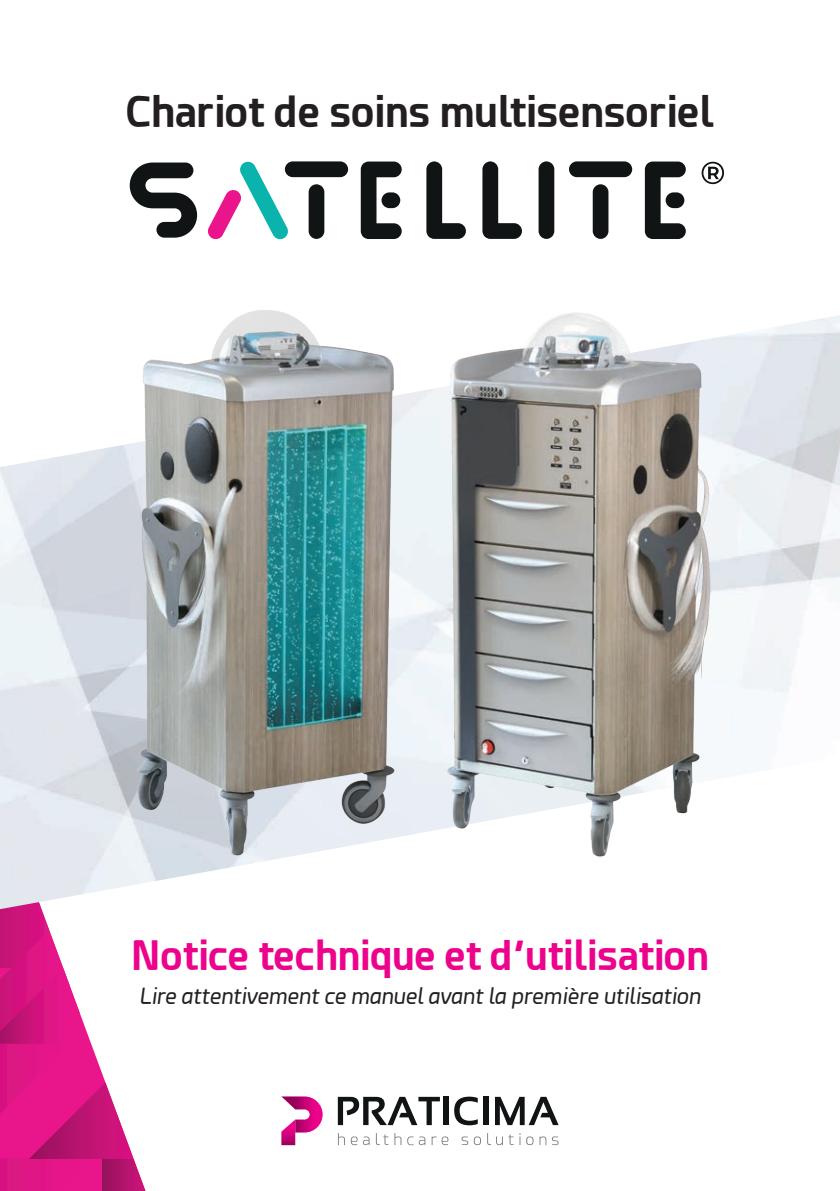
<style>
.page{position:relative;width:840px;height:1191px;background:#fff}
.page>*{position:absolute;margin:0;border:0;box-sizing:border-box;transform-origin:0 0}
.Texte_courant{font:700 42px "Esphimere";color:#231f20}
.Texte_courant-2{font:700 40px "Esphimere";color:#ed028c}
.Texte_courant-3{font:italic 22px "Esphimere";color:#231f20}
</style>
<div class="page">
<svg style="left:0;top:909px;width:145px;height:282px"></svg>
<img style="left:0;top:315px;width:839px;height:594px">
<img style="left:75px;top:310px;width:377px;height:556px">
<svg style="left:130px;top:162px;width:67px;height:76px"></svg>
<svg style="left:207px;top:162px;width:81px;height:77px"></svg>
<div style="left:538px;top:161px;width:16px;height:78px;background:#101414;border-radius:8px"></div>
<div style="left:592px;top:184px;width:16px;height:55px;background:#101414;border-radius:8px"></div>
<div style="left:568px;top:161px;width:64px;height:16px;background:#101414;border-radius:8px"></div>
<svg style="left:426px;top:161px;width:39px;height:78px"></svg>
<svg style="left:482px;top:161px;width:39px;height:78px"></svg>
<svg style="left:644px;top:161px;width:41px;height:78px"></svg>
<div style="left:665px;top:192px;width:19px;height:16px;background:#101414;border-radius:8px"></div>
<div style="left:308px;top:184px;width:16px;height:55px;background:#101414;border-radius:8px"></div>
<div style="left:285px;top:161px;width:63px;height:16px;background:#101414;border-radius:8px"></div>
<svg style="left:360px;top:161px;width:41px;height:78px"></svg>
<div style="left:381px;top:192px;width:19px;height:16px;background:#101414;border-radius:8px"></div>
<svg style="left:701px;top:162px;width:22px;height:22px"></svg>
<svg style="left:337px;top:1096px;width:102px;height:29px"></svg>
<div style="left:443px;top:1096px;width:5px;height:29px;background:#101415"></div>
<svg style="left:454px;top:1096px;width:23px;height:29px"></svg>
<div style="left:483px;top:1096px;width:5px;height:29px;background:#101415"></div>
<svg style="left:495px;top:1096px;width:63px;height:29px"></svg>
<svg style="left:338px;top:1133px;width:19px;height:12px"></svg>
<svg style="left:363px;top:1136px;width:6px;height:9px"></svg>
<svg style="left:375px;top:1133px;width:13px;height:12px"></svg>
<svg style="left:394px;top:1133px;width:7px;height:12px"></svg>
<svg style="left:407px;top:1136px;width:18px;height:9px"></svg>
<svg style="left:431px;top:1136px;width:17px;height:9px"></svg>
<svg style="left:461px;top:1136px;width:20px;height:9px"></svg>
<svg style="left:487px;top:1133px;width:15px;height:12px"></svg>
<svg style="left:508px;top:1134px;width:5px;height:11px"></svg>
<svg style="left:526px;top:1136px;width:7px;height:9px"></svg>
<svg style="left:539px;top:1136px;width:19px;height:9px"></svg>
<svg style="left:281px;top:1096px;width:41px;height:49px"></svg>
<img style="left:395px;top:310px;width:358px;height:553px">
<p class="Texte_courant" style="left:126px;top:85px;width:589px">Chariot de soins multisensoriel</p>
<p class="Texte_courant-2" style="left:131px;top:930px;width:578px">Notice technique et d’utilisation</p>
<p class="Texte_courant-3" style="left:139px;top:983px;width:562px">Lire attentivement ce manuel avant la première utilisation</p>
</div>
